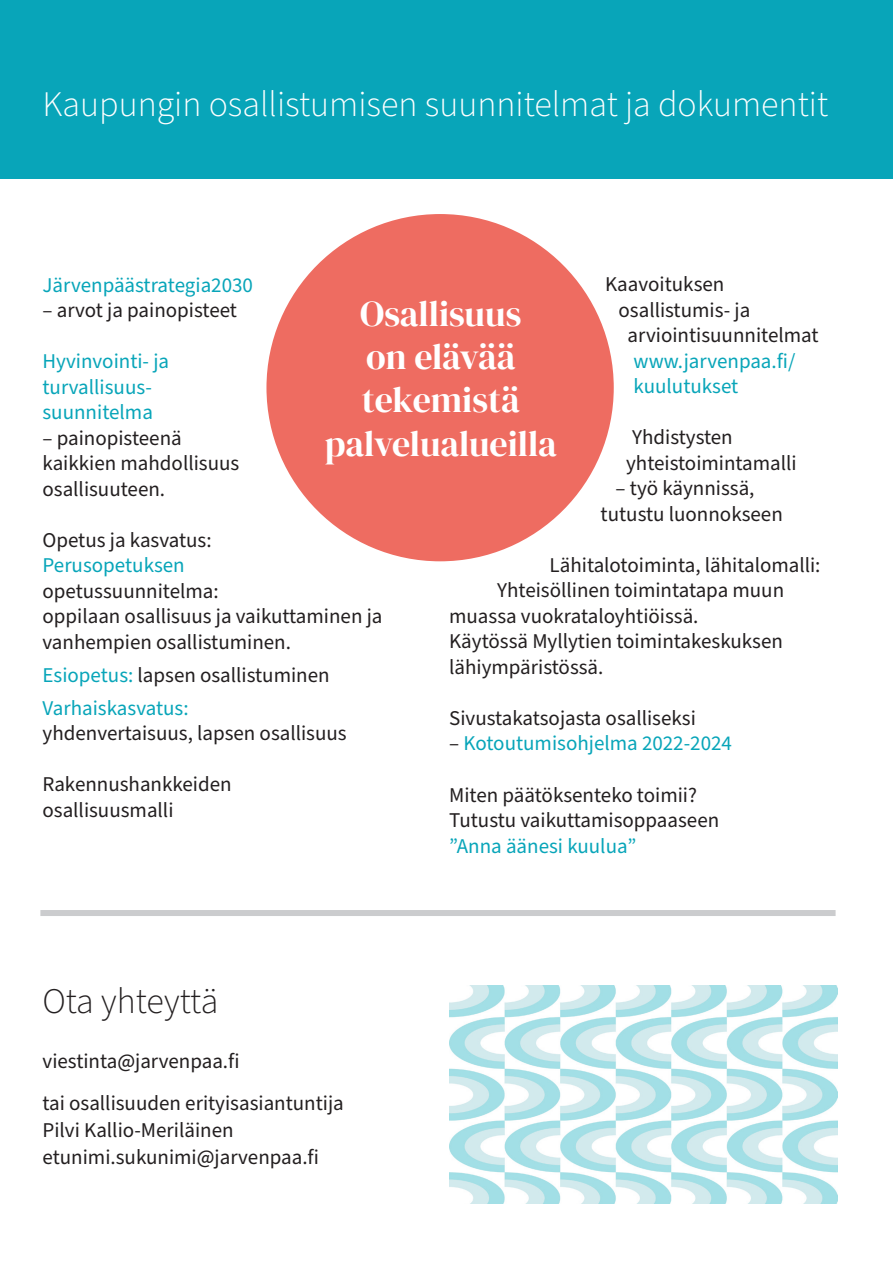
<style>
.page{position:relative;width:893px;height:1263px;background:#fff}
.page>*{position:absolute;margin:0;border:0;box-sizing:border-box;transform-origin:0 0}
.t1{font:300 36px "Source Sans Pro";color:#fff}
.t2{font:36px/43.2px "DM Serif Display";color:#fff;text-align:center}
.t3{font:300 36px "Source Sans Pro";color:#231f20}
.t4{font:21px/25.5px "Source Sans Pro";color:#231f20}
.t5{font:21px/25.5px "Source Sans Pro";color:#08a5b9}
.s1{color:#231f20}
</style>
<div class="page">
<div style="left:0;top:0;width:893px;height:179px;background:#08a5b9"></div>
<div style="left:40px;top:910px;width:796px;height:6px;background:#cbccce"></div>
<img style="left:450px;top:986px;width:388px;height:217px">
<div style="left:266px;top:214px;width:348px;height:347px;background:#ee6c61;border-radius:50%"></div>
<h1 class="t1" style="left:43px;top:80px;width:787px">Kaupungin osallistumisen suunnitelmat ja dokumentit</h1>
<p class="t4" style="left:605px;top:272px;width:121px">Kaavoituksen</p>
<p class="t4" style="left:619px;top:298px;width:133px">osallistumis- ja</p>
<p class="t4" style="left:628px;top:323px;width:193px">arviointisuunnitelmat</p>
<p class="t5" style="left:634px;top:349px;width:163px">www.jarvenpaa.fi/ kuulutukset</p>
<p class="t4" style="left:626px;top:425px;width:172px">Yhdistysten yhteistoimintamalli</p>
<p class="t4" style="left:601px;top:476px;width:184px;text-indent:15px">– työ käynnissä, tutustu luonnokseen</p>
<p class="t4" style="left:550px;top:553px;width:272px">Lähitalotoiminta, lähitalomalli:</p>
<p class="t4" style="left:497px;top:578px;width:289px">Yhteisöllinen toimintatapa muun</p>
<p class="t4" style="left:449px;top:604px;width:251px">muassa vuokrataloyhtiöissä.</p>
<p class="t4" style="left:449px;top:629px;width:335px">Käytössä Myllytien toimintakeskuksen</p>
<p class="t4" style="left:449px;top:655px;width:156px">lähiympäristössä.</p>
<p class="t4" style="left:449px;top:706px;width:248px">Sivustakatsojasta osalliseksi</p>
<p class="t5" style="left:449px;top:731px;width:284px"><span class="s1">–</span> Kotoutumisohjelma 2022-2024</p>
<p class="t4" style="left:449px;top:782px;width:272px">Miten päätöksenteko toimii?<br>Tutustu vaikuttamisoppaaseen</p>
<p class="t5" style="left:449px;top:833px;width:189px">”Anna äänesi kuulua”</p>
<p class="t5" style="left:43px;top:272px;width:212px">Järvenpäästrategia2030</p>
<p class="t4" style="left:43px;top:298px;width:196px">– arvot ja painopisteet</p>
<p class="t5" style="left:43px;top:349px;width:128px">Hyvinvointi- ja turvallisuus&shy;suunnitelma</p>
<p class="t4" style="left:43px;top:425px;width:198px">– painopisteenä kaikkien mahdollisuus osallisuuteen.</p>
<p class="t4" style="left:43px;top:527px;width:171px">Opetus ja kasvatus:</p>
<p class="t5" style="left:43px;top:553px;width:144px">Perusopetuksen</p>
<p class="t4" style="left:43px;top:578px;width:341px">opetussuunnitelma:<br>oppilaan osallisuus ja vaikuttaminen ja vanhempien osallistuminen.</p>
<p class="t5" style="left:43px;top:659px;width:289px;line-height:33px">Esiopetus: <span class="s1">lapsen osallistuminen<br></span>Varhaiskasvatus:</p>
<p class="t4" style="left:43px;top:721px;width:306px">yhdenvertaisuus, lapsen osallisuus</p>
<p class="t4" style="left:43px;top:772px;width:191px">Rakennushankkeiden osallisuusmalli</p>
<h1 class="t2" style="left:325px;top:293px;width:233px">Osallisuus<br>on elävää tekemistä palvelualueilla</h1>
<h1 class="t3" style="left:43px;top:977px;width:177px">Ota yhteyttä</h1>
<p class="t4" style="left:43px;top:1040px;width:303px;line-height:42px">viestinta@jarvenpaa.fi<br>tai osallisuuden erityisasiantuntija</p>
<p class="t4" style="left:43px;top:1117px;width:278px;line-height:27px">Pilvi Kallio-Meriläinen etunimi.sukunimi@jarvenpaa.fi</p>
</div>
